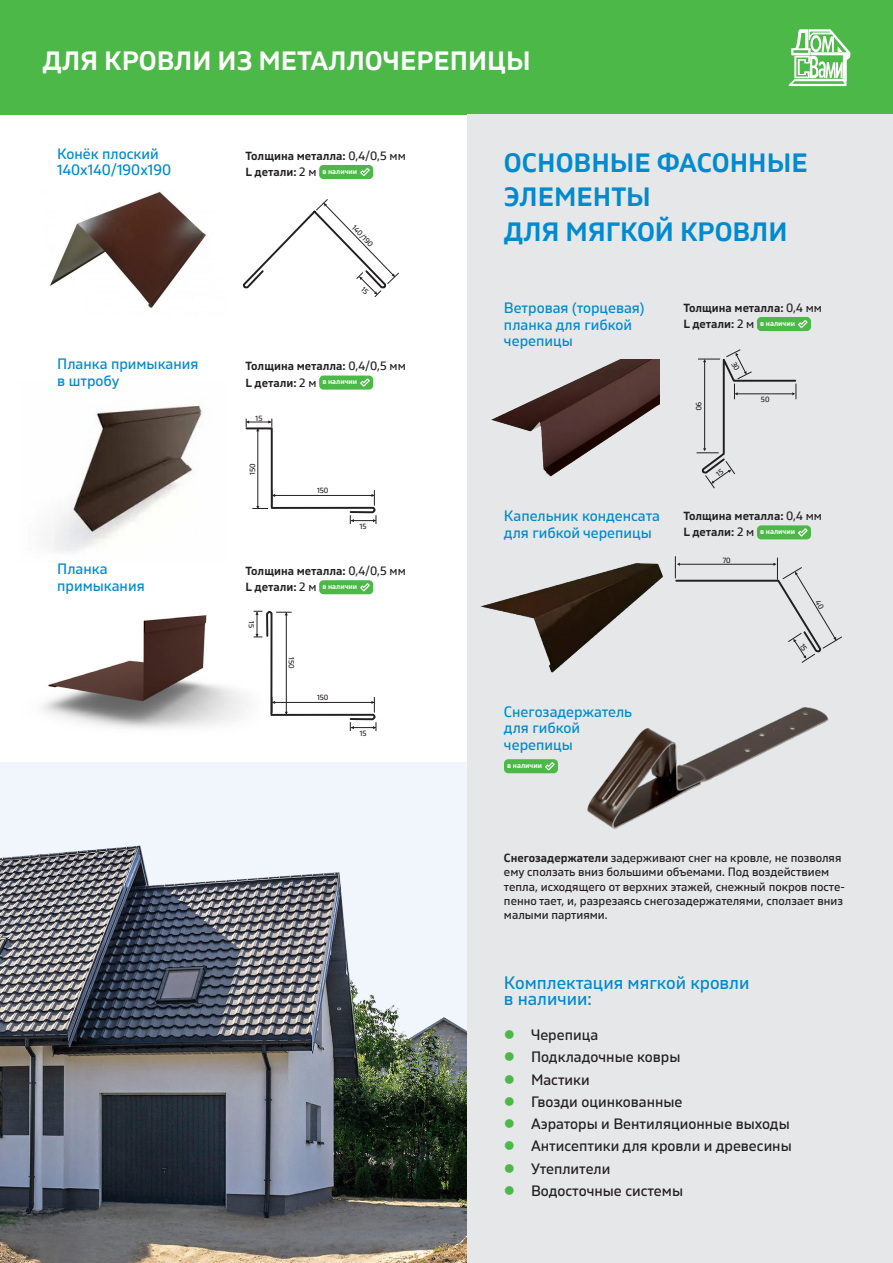
<style>
.page{position:relative;width:893px;height:1263px;background:#fff}
.page>*{position:absolute;margin:0;border:0;box-sizing:border-box;transform-origin:0 0}
.t1{font:600 27px/34.5px "Gilam";color:#008ad0}
.t2{font:600 27px "Gilam";color:#fff}
.t3{font:18px/16.5px "Gilam";color:#008ad0}
.t4{font:15px/16.5px "Gilam";color:#008ad0}
.t5{font:15px/22.2px "Gilam";color:#231f20}
.t6{font:12px/14.4px "Gilam";color:#231f20}
.t7{font:600 12px/16.4px "Gilam";color:#231f20}
.t8{font:7.5px "Gilam";color:#231f20}
.t9{font:600 7.5px "Gilam";color:#fff}
.s1{font-weight:400}
.s2{font-weight:600}
</style>
<div class="page">
<div style="left:0;top:762px;width:468px;height:501px;background:#f0f6fb"></div>
<div style="left:0;top:0;width:893px;height:115px;background:#4cb848"></div>
<svg style="left:789px;top:29px;width:61px;height:57px"></svg>
<img style="left:0;top:845px;width:467px;height:418px">
<div style="left:468px;top:115px;width:425px;height:1148px;background:#e6e7e9"></div>
<img style="left:491px;top:360px;width:168px;height:117px">
<img style="left:480px;top:563px;width:183px;height:110px">
<div style="left:757px;top:317px;width:54px;height:14px;background:#4cb848;border-radius:4px"></div>
<svg style="left:798px;top:320px;width:10px;height:8px"></svg>
<div style="left:757px;top:525px;width:54px;height:14px;background:#4cb848;border-radius:4px"></div>
<svg style="left:798px;top:528px;width:10px;height:9px"></svg>
<img style="left:586px;top:657px;width:243px;height:172px">
<img style="left:49px;top:192px;width:157px;height:116px">
<div style="left:319px;top:165px;width:54px;height:14px;background:#4cb848;border-radius:4px"></div>
<svg style="left:360px;top:168px;width:10px;height:8px"></svg>
<img style="left:49px;top:405px;width:154px;height:147px">
<div style="left:319px;top:375px;width:54px;height:15px;background:#4cb848;border-radius:4px"></div>
<svg style="left:360px;top:378px;width:10px;height:9px"></svg>
<img style="left:42px;top:615px;width:207px;height:114px">
<div style="left:319px;top:580px;width:54px;height:14px;background:#4cb848;border-radius:4px"></div>
<svg style="left:360px;top:583px;width:10px;height:8px"></svg>
<div style="left:504px;top:759px;width:54px;height:14px;background:#4cb848;border-radius:4px"></div>
<svg style="left:545px;top:762px;width:10px;height:8px"></svg>
<svg style="left:697px;top:349px;width:100px;height:140px"></svg>
<svg style="left:674px;top:556px;width:168px;height:107px"></svg>
<svg style="left:243px;top:199px;width:156px;height:99px"></svg>
<svg style="left:245px;top:418px;width:132px;height:106px"></svg>
<svg style="left:253px;top:610px;width:124px;height:121px"></svg>
<h1 class="t2" style="left:43px;top:41px;width:490px">ДЛЯ КРОВЛИ ИЗ МЕТАЛЛОЧЕРЕПИЦЫ</h1>
<p class="t4" style="left:57px;top:145px;width:115px">Конёк плоский<br>140х140/190х190</p>
<p class="t7" style="left:246px;top:147px;width:162px">Толщина металла: <span class="s1">0,4/0,5 мм<br></span>L детали: <span class="s1">2 м</span> <sup>в</sup> <sup>наличии</sup></p>
<p class="t4" style="left:57px;top:355px;width:143px">Планка примыкания в штробу</p>
<p class="t8" style="left:357px;top:223px;width:28px;rotate:46deg">140/190</p>
<p class="t7" style="left:246px;top:357px;width:162px">Толщина металла: <span class="s1">0,4/0,5 мм<br></span>L детали: <span class="s1">2 м</span> <sup>в</sup> <sup>наличии</sup></p>
<p class="t8" style="left:247px;top:475px;width:13px;rotate:-90deg">150</p>
<p class="t8" style="left:317px;top:485px;width:13px">150</p>
<p class="t4" style="left:57px;top:560px;width:89px">Планка примыкания</p>
<p class="t7" style="left:246px;top:562px;width:162px">Толщина металла: <span class="s1">0,4/0,5 мм<br></span>L детали: <span class="s1">2 м</span> <sup>в</sup> <sup>наличии</sup></p>
<p class="t8" style="left:297px;top:657px;width:13px;rotate:90deg">150</p>
<p class="t8" style="left:317px;top:692px;width:13px">150</p>
<h1 class="t1" style="left:504px;top:144px;width:305px">ОСНОВНЫЕ ФАСОННЫЕ<br>ЭЛЕМЕНТЫ<br>ДЛЯ МЯГКОЙ КРОВЛИ</h1>
<p class="t4" style="left:504px;top:299px;width:142px">Ветровая (торцевая) планка для гибкой черепицы</p>
<p class="t7" style="left:683px;top:299px;width:140px">Толщина металла: <span class="s1">0,4 мм<br></span>L детали: <span class="s1">2 м</span> <sup>в</sup> <sup>наличии</sup></p>
<p class="t8" style="left:704px;top:402px;width:10px;rotate:90deg">90</p>
<p class="t8" style="left:761px;top:394px;width:10px">50</p>
<p class="t4" style="left:504px;top:507px;width:158px">Капельник конденсата для гибкой черепицы</p>
<p class="t7" style="left:683px;top:507px;width:140px">Толщина металла: <span class="s1">0,4 мм<br></span>L детали: <span class="s1">2 м</span> <sup>в</sup> <sup>наличии</sup></p>
<p class="t4" style="left:504px;top:703px;width:130px">Снегозадержатель для гибкой черепицы</p>
<p class="t9" style="left:507px;top:760px;width:36px">в наличии</p>
<p class="t8" style="left:723px;top:554px;width:10px">70</p>
<p class="t6" style="left:504px;top:850px;width:343px"><span class="s2">Снегозадержатели</span> задерживают снег на кровле, не позволяя ему сползать вниз большими объемами. Под воздействием тепла, исходящего от верхних этажей, снежный покров посте&shy;пенно тает, и, разрезаясь снегозадержателями, сползает вниз малыми партиями.</p>
<h2 class="t3" style="left:504px;top:973px;width:247px">Комплектация мягкой кровли в наличии:</h2>
<p class="t5" style="left:531px;top:1023px;width:262px">Черепица<br>Подкладочные ковры<br>Мастики<br>Гвозди оцинкованные<br>Аэраторы и Вентиляционные выходы<br>Антисептики для кровли и древесины<br>Утеплители<br>Водосточные системы</p>
</div>
